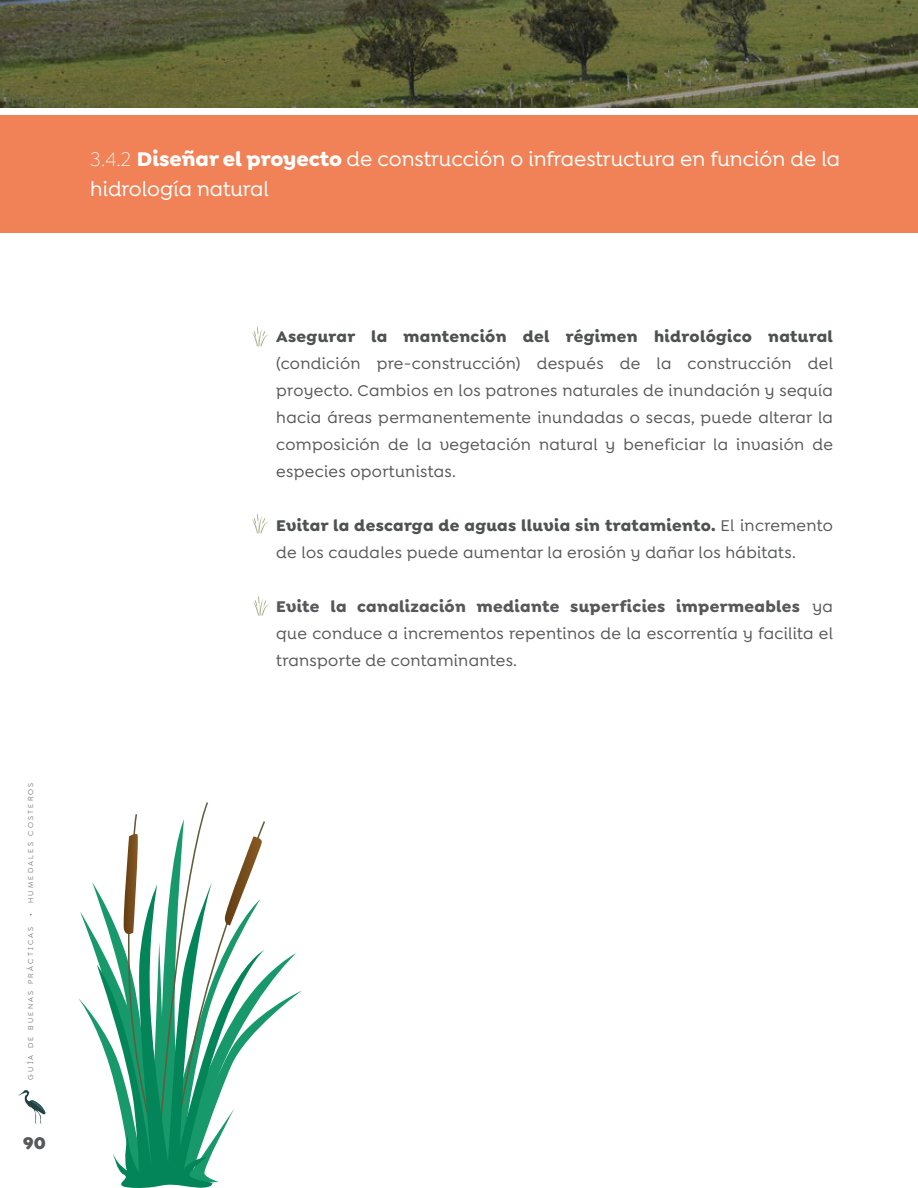
<style>
.page{position:relative;width:918px;height:1188px;background:#fff}
.page>*{position:absolute;margin:0;border:0;box-sizing:border-box;transform-origin:0 0}
.t1{font:500 21px/30px "Goldplay Alt";color:#fff}
.t2{font:900 18px "Goldplay Alt";color:#57585a}
.t3{font:500 16.5px/27px "Goldplay Alt";letter-spacing:.02em;color:#57585a;text-align:justify}
.t4{font:700 16.5px "Goldplay Alt";letter-spacing:.02em;color:#4f5252}
.t5{font:7.5px "Goldplay Alt";letter-spacing:.3em;color:#57585a}
.s1{font-weight:300}
.s2{font-weight:700}
.s3{font-weight:700;color:#4f5252}
</style>
<div class="page">
<svg style="left:18px;top:1090px;width:28px;height:35px"></svg>
<div style="left:0;top:115px;width:918px;height:118px;background:#f18156"></div>
<img style="left:0;top:0;width:918px;height:108px">
<svg style="left:78px;top:882px;width:224px;height:150px"></svg>
<svg style="left:122px;top:802px;width:143px;height:230px"></svg>
<svg style="left:97px;top:883px;width:167px;height:305px"></svg>
<svg style="left:252px;top:326px;width:17px;height:20px"></svg>
<svg style="left:252px;top:513px;width:17px;height:20px"></svg>
<svg style="left:253px;top:596px;width:16px;height:20px"></svg>
<p class="t1" style="left:90px;top:144px;width:751px"><span class="s1">3.4.2</span> <span class="s2">Diseñar el proyecto</span> de construcción o infraestructura en función de la hidrología natural</p>
<p class="t5" style="left:27px;top:916px;width:135px;rotate:-90deg">• humedales costeros</p>
<p class="t5" style="left:27px;top:1080px;width:154px;rotate:-90deg">guía de Buenas Prácticas</p>
<p class="t2" style="left:23px;top:1131px;width:24px">90</p>
<p class="t4" style="left:276px;top:326px;width:558px">Asegurar la mantención del régimen hidrológico natural</p>
<p class="t3" style="left:276px;top:350px;width:558px">(condición pre-construcción) después de la construcción del proyecto. Cambios en los patrones naturales de inundación y sequía hacia áreas permanentemente inundadas o secas, puede alterar la composición de la vegetación natural y beneficiar la invasión de especies oportunistas.</p>
<p class="t3" style="left:276px;top:512px;width:558px"><span class="s3">Evitar la descarga de aguas lluvia sin tratamiento.</span> El incremento de los caudales puede aumentar la erosión y dañar los hábitats.</p>
<p class="t3" style="left:276px;top:593px;width:558px"><span class="s2">Evite la canalización mediante superficies impermeables</span> ya que conduce a incrementos repentinos de la escorrentía y facilita el transporte de contaminantes.</p>
</div>
